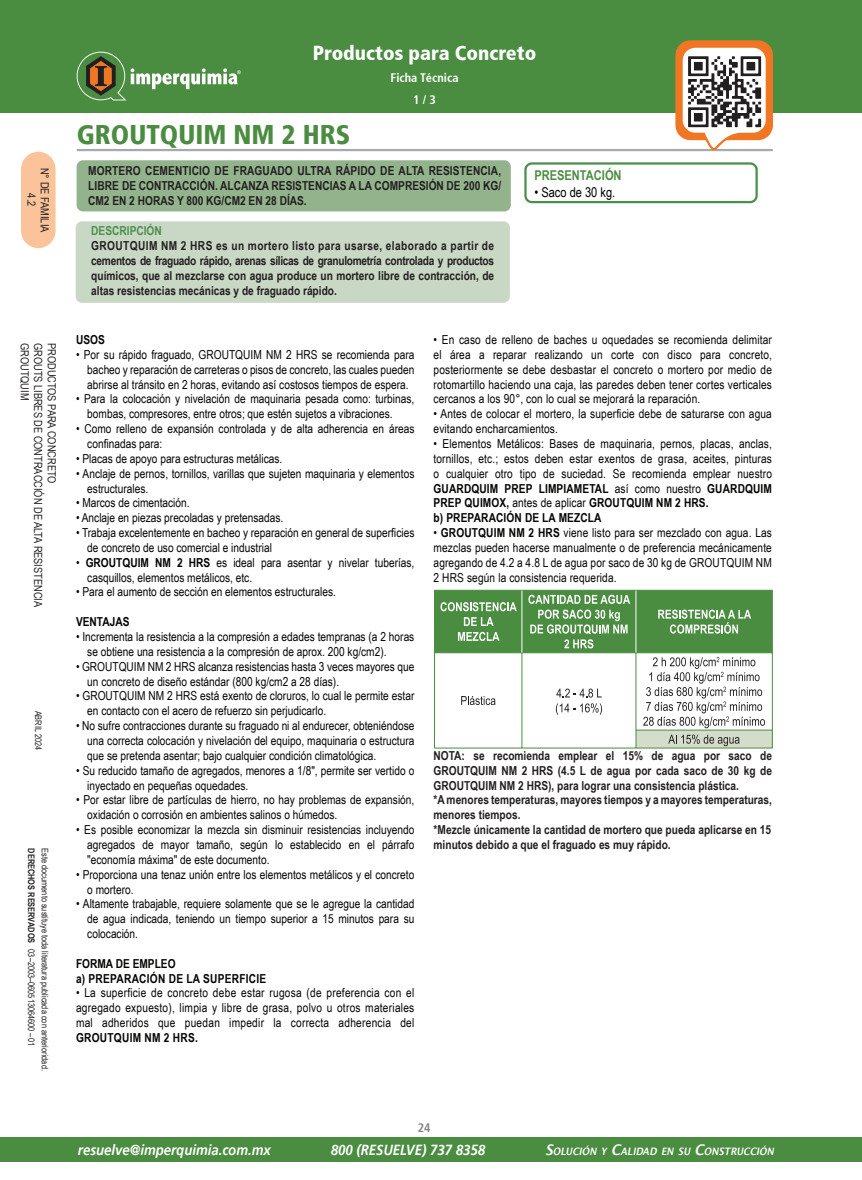
<style>
.page{position:relative;width:862px;height:1180px;background:#fff}
.page>*{position:absolute;margin:0;border:0;box-sizing:border-box;transform-origin:0 0}
.Nombre_Producto{font:900 condensed 27px "Frutiger 77";color:#4a8c40}
.t1{font:900 condensed 20.25px "Frutiger 77";color:#fff}
.t2{font:italic 700 14.62px "Frutiger 66";color:#fff;scale:.9 1}
.t3{font:700 13.5px "Arial Narrow";color:#4a8c40}
.t4{font:13.5px "Arial Narrow";color:#000001}
.Texto_Base{font:12.38px/14.8px "Arial Narrow";color:#040503}
.Texto_con_Bullets{font:700 12.38px/14.8px "Arial Narrow";color:#231f20;text-align:justify}
.Texto_Base-2{font:700 12.38px "Arial Narrow";letter-spacing:.01em;color:#040503}
.t5{font:700 condensed 12.38px "Frutiger 67";color:#fff}
.t6{font:700 12.38px "Arial Narrow";color:#4a8f4a}
.t7{font:700 condensed 12.38px "Frutiger 67";color:#808285}
.t8{font:11.25px/13.5px "Arial Narrow";color:#231f20;text-align:center}
.t9{font:italic 10.35px "Lucida Becker Sans Demi";color:#fff;scale:.9 1}
.t10{font:9px/13.5px "Arial Narrow";color:#231f20}
.t11{font:700 9px "Arial Narrow";color:#231f20}
.s1{font-weight:700}
.s2{font-size:14.62px}
</style>
<div class="page">
<div style="left:21px;top:152px;width:34px;height:96px;background:#fac399;border-radius:17px"></div>
<hr style="left:861px;top:0;width:1px;height:113px;background:#4a8c40">
<div style="left:0;top:0;width:861px;height:113px;background:#4a8c40"></div>
<div style="left:0;top:1137px;width:861px;height:25px;background:#4a8c40"></div>
<svg style="left:77px;top:52px;width:164px;height:48px"></svg>
<hr style="left:77px;top:149px;width:695px;height:2px;background:#a8a9ad">
<div style="left:77px;top:160px;width:433px;height:51px;background:#93b38d;border-radius:6px"></div>
<div style="left:76px;top:221px;width:433px;height:82px;background:#c9d8c5;border-radius:6px"></div>
<div style="left:524px;top:162px;width:233px;height:41px;border:2px solid #4a8f4a;border-radius:6px"></div>
<div style="left:675px;top:40px;width:97px;height:100px;background:#f07624;border-radius:15px"></div>
<hr style="left:434px;top:748px;width:87px;height:1px;background:#4a8c40">
<hr style="left:521px;top:748px;width:114px;height:1px;background:#4a8c40">
<hr style="left:635px;top:748px;width:137px;height:1px;background:#4a8c40">
<svg style="left:434px;top:590px;width:338px;height:158px"></svg>
<svg style="left:680px;top:47px;width:87px;height:103px"></svg>
<p class="t8" style="left:52px;top:168px;width:66px;rotate:90deg">N° DE FAMILIA<br>4.2</p>
<p class="t8" style="left:32px;top:343px;width:59px;rotate:90deg">GROUTQUIM</p>
<p class="t8" style="left:45px;top:343px;width:266px;rotate:90deg">GROUTS LIBRES DE CONTRACCIÓN DE ALTA RESISTENCIA</p>
<p class="t8" style="left:59px;top:343px;width:142px;rotate:90deg">PRODUCTOS PARA CONCRETO</p>
<p class="t10" style="left:45px;top:711px;width:41px;rotate:90deg">ABRIL 2024</p>
<p class="t11" style="left:38px;top:848px;width:96px;rotate:90deg">DERECHOS RESERVADOS</p>
<p class="t10" style="left:52px;top:949px;width:123px;text-indent:-101px;rotate:90deg">Este documento sustituye toda literatura publicada con anterioridad.<br>03–2003–060513064600 – 01</p>
<h2 class="t1" style="left:313px;top:41px;width:225px">Productos para Concreto</h2>
<p class="t5" style="left:390px;top:71px;width:69px">Ficha Técnica</p>
<p class="t5" style="left:413px;top:92px;width:24px">1 / 3</p>
<p class="Nombre_Producto" style="left:77px;top:119px;width:275px">GROUTQUIM NM 2 HRS</p>
<p class="Texto_con_Bullets" style="left:88px;top:163px;width:414px">MORTERO CEMENTICIO DE FRAGUADO ULTRA RÁPIDO DE ALTA RESISTENCIA, LIBRE DE CONTRACCIÓN. ALCANZA RESISTENCIAS A LA COMPRESIÓN DE 200 KG/ CM2 EN 2 HORAS Y 800 KG/CM2 EN 28 DÍAS.</p>
<p class="t6" style="left:91px;top:222px;width:72px">DESCRIPCIÓN</p>
<p class="Texto_con_Bullets" style="left:91px;top:238px;width:404px">GROUTQUIM NM 2 HRS es un mortero listo para usarse, elaborado a partir de cementos de fraguado rápido, arenas sílicas de granulometría controlada y productos químicos, que al mezclarse con agua produce un mortero libre de contracción, de altas resistencias mecánicas y de fraguado rápido.</p>
<p class="t3" style="left:534px;top:165px;width:89px">PRESENTACIÓN</p>
<p class="t4" style="left:534px;top:182px;width:82px">• Saco de 30 kg.</p>
<p class="Texto_Base-2" style="left:76px;top:330px;width:30px">USOS</p>
<p class="Texto_Base" style="left:87px;top:347px;width:328px;text-align:justify;text-indent:-11px">• Por su rápido fraguado, GROUTQUIM NM 2 HRS se recomienda para bacheo y reparación de carreteras o pisos de concreto, las cuales pueden abrirse al tránsito en 2 horas, evitando así costosos tiempos de espera.</p>
<p class="Texto_Base" style="left:87px;top:391px;width:328px;text-indent:-11px">• Para la colocación y nivelación de maquinaria pesada como: turbinas, bombas, compresores, entre otros; que estén sujetos a vibraciones.</p>
<p class="Texto_Base" style="left:87px;top:421px;width:328px;text-indent:-11px">• Como relleno de expansión controlada y de alta adherencia en áreas confinadas para:</p>
<p class="Texto_Base" style="left:76px;top:451px;width:208px">• Placas de apoyo para estructuras metálicas.</p>
<p class="Texto_Base" style="left:87px;top:465px;width:328px;text-indent:-11px">• Anclaje de pernos, tornillos, varillas que sujeten maquinaria y elementos estructurales.</p>
<p class="Texto_Base" style="left:76px;top:495px;width:115px">• Marcos de cimentación.</p>
<p class="Texto_Base" style="left:76px;top:510px;width:209px">• Anclaje en piezas precoladas y pretensadas.</p>
<p class="Texto_Base" style="left:87px;top:525px;width:328px;text-indent:-11px">• Trabaja excelentemente en bacheo y reparación en general de superficies de concreto de uso comercial e industrial</p>
<p class="Texto_Base" style="left:87px;top:555px;width:328px;text-indent:-11px">• <span class="s1">GROUTQUIM NM 2 HRS</span> es ideal para asentar y nivelar tuberías, casquillos, elementos metálicos, etc.</p>
<p class="Texto_Base" style="left:76px;top:584px;width:261px">• Para el aumento de sección en elementos estructurales.</p>
<p class="Texto_Base-2" style="left:76px;top:612px;width:55px">VENTAJAS</p>
<p class="Texto_Base" style="left:87px;top:629px;width:328px;text-indent:-11px">• Incrementa la resistencia a la compresión a edades tempranas (a 2 horas se obtiene una resistencia a la compresión de aprox. 200 kg/cm2).</p>
<p class="Texto_Base" style="left:87px;top:658px;width:328px;text-indent:-11px">• GROUTQUIM NM 2 HRS alcanza resistencias hasta 3 veces mayores que un concreto de diseño estándar (800 kg/cm2 a 28 días).</p>
<p class="Texto_Base" style="left:87px;top:688px;width:328px;text-indent:-11px">• GROUTQUIM NM 2 HRS está exento de cloruros, lo cual le permite estar en contacto con el acero de refuerzo sin perjudicarlo.</p>
<p class="Texto_Base" style="left:87px;top:718px;width:328px;text-align:justify;text-indent:-11px">• No sufre contracciones durante su fraguado ni al endurecer, obteniéndose una correcta colocación y nivelación del equipo, maquinaria o estructura que se pretenda asentar; bajo cualquier condición climatológica.</p>
<p class="Texto_Base" style="left:87px;top:762px;width:328px;text-indent:-11px">• Su reducido tamaño de agregados, menores a 1/8", permite ser vertido o inyectado en pequeñas oquedades.</p>
<p class="Texto_Base" style="left:87px;top:792px;width:328px;text-indent:-11px">• Por estar libre de partículas de hierro, no hay problemas de expansión, oxidación o corrosión en ambientes salinos o húmedos.</p>
<p class="Texto_Base" style="left:87px;top:822px;width:328px;text-align:justify;text-indent:-11px">• Es posible economizar la mezcla sin disminuir resistencias incluyendo agregados de mayor tamaño, según lo establecido en el párrafo "economía máxima" de este documento.</p>
<p class="Texto_Base" style="left:87px;top:866px;width:328px;text-indent:-11px">• Proporciona una tenaz unión entre los elementos metálicos y el concreto o mortero.</p>
<p class="Texto_Base" style="left:87px;top:896px;width:328px;text-align:justify;text-indent:-11px">• Altamente trabajable, requiere solamente que se le agregue la cantidad de agua indicada, teniendo un tiempo superior a 15 minutos para su colocación.</p>
<p class="Texto_Base-2" style="left:76px;top:954px;width:101px">FORMA DE EMPLEO</p>
<p class="Texto_Base-2" style="left:76px;top:969px;width:192px">a) PREPARACIÓN DE LA SUPERFICIE</p>
<p class="Texto_Base" style="left:76px;top:985px;width:339px;text-align:justify">• La superficie de concreto debe estar rugosa (de preferencia con el agregado expuesto), limpia y libre de grasa, polvo u otros materiales mal adheridos que puedan impedir la correcta adherencia del <span class="s1">GROUTQUIM NM 2 HRS.</span></p>
<p class="Texto_Base" style="left:433px;top:332px;width:340px;text-align:justify">• En caso de relleno de baches u oquedades se recomienda delimitar el área a reparar realizando un corte con disco para concreto, posteriormente se debe desbastar el concreto o mortero por medio de rotomartillo haciendo una caja, las paredes deben tener cortes verticales cercanos a los 90°, con lo cual se mejorará la reparación.</p>
<p class="Texto_Base" style="left:433px;top:406px;width:339px">• Antes de colocar el mortero, la superficie debe de saturarse con agua evitando encharcamientos.</p>
<p class="Texto_Base" style="left:433px;top:436px;width:340px;text-align:justify">• Elementos Metálicos: Bases de maquinaria, pernos, placas, anclas, tornillos, etc.; estos deben estar exentos de grasa, aceites, pinturas o cualquier otro tipo de suciedad. Se recomienda emplear nuestro <span class="s1">GUARDQUIM PREP LIMPIAMETAL</span> así como nuestro <span class="s1">GUARDQUIM PREP QUIMOX,</span> antes de aplicar <span class="s1">GROUTQUIM NM 2 HRS.</span></p>
<p class="Texto_Base-2" style="left:433px;top:508px;width:169px">b) PREPARACIÓN DE LA MEZCLA</p>
<p class="Texto_Base" style="left:433px;top:525px;width:340px;text-align:justify">• <span class="s1">GROUTQUIM NM 2 HRS</span> viene listo para ser mezclado con agua. Las mezclas pueden hacerse manualmente o de preferencia mecánicamente agregando de 4.2 a 4.8 L de agua por saco de 30 kg de GROUTQUIM NM 2 HRS según la consistencia requerida.</p>
<p class="Texto_con_Bullets" style="left:433px;top:747px;width:340px">NOTA: se recomienda emplear el 15% de agua por saco de GROUTQUIM NM 2 HRS (4.5 L de agua por cada saco de 30 kg de GROUTQUIM NM 2 HRS), para lograr una consistencia plástica.</p>
<p class="Texto_con_Bullets" style="left:433px;top:792px;width:340px">*A menores temperaturas, mayores tiempos y a mayores temperaturas,</p>
<p class="Texto_con_Bullets" style="left:433px;top:807px;width:88px">menores tiempos.</p>
<p class="Texto_con_Bullets" style="left:433px;top:822px;width:339px">*Mezcle únicamente la cantidad de mortero que pueda aplicarse en 15</p>
<p class="Texto_con_Bullets" style="left:433px;top:837px;width:238px">minutos debido a que el fraguado es muy rápido.</p>
<p class="t7" style="left:417px;top:1121px;width:14px">24</p>
<p class="t2" style="left:78px;top:1141px;width:216px">resuelve@imperquimia.com.mx</p>
<p class="t2" style="left:330px;top:1141px;width:173px">800 (RESUELVE) 737 8358</p>
<p class="t9" style="left:544px;top:1145px;width:255px"><span class="s2">S</span>OLUCIÓN Y <span class="s2">C</span>ALIDAD EN SU <span class="s2">C</span>ONSTRUCCIÓN</p>
</div>
